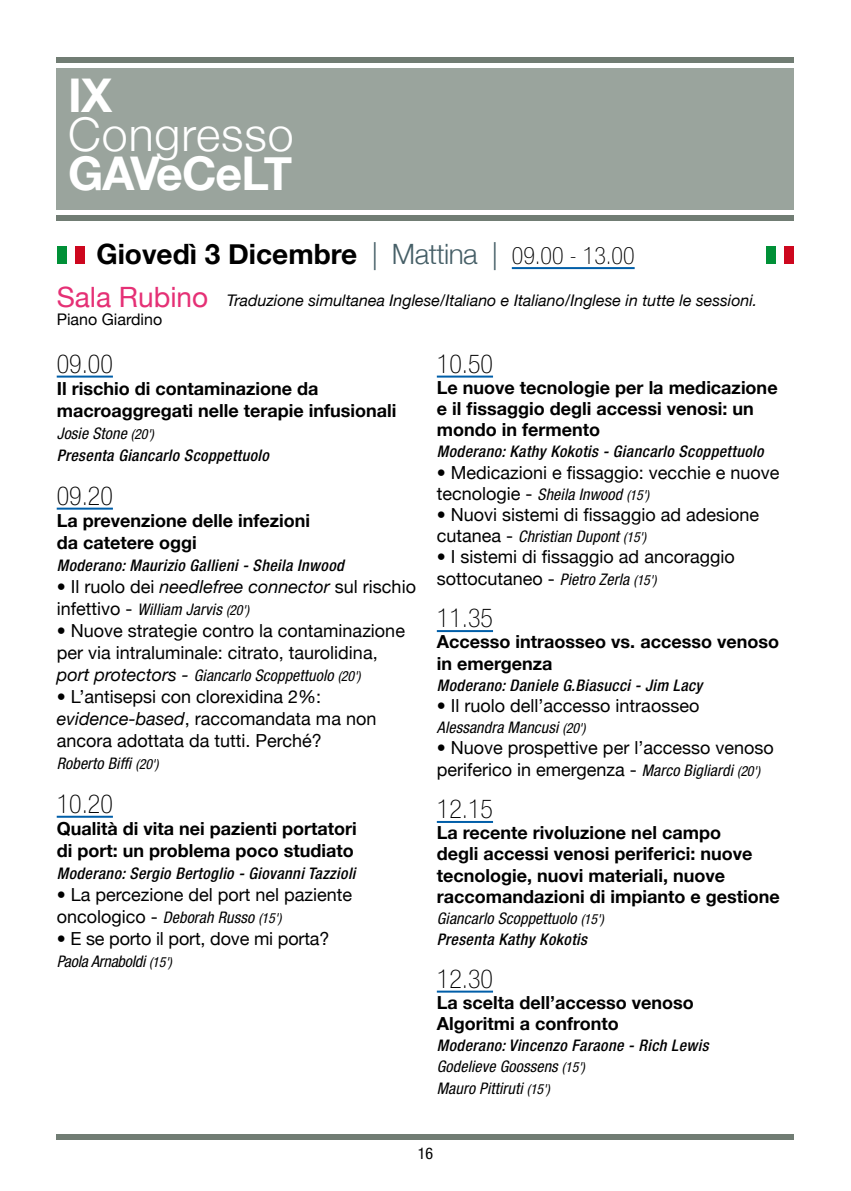
<style>
.page{position:relative;width:851px;height:1191px;background:#fff}
.page>*{position:absolute;margin:0;border:0;box-sizing:border-box;transform-origin:0 0}
.t1{font:700 46.4px "Helvetica Neue";letter-spacing:-.075em;color:#fff}
.t2{font:300 46.4px "Helvetica Neue";letter-spacing:.02em;color:#fff}
.t3{font:700 28px "Helvetica Neue";color:#000}
.t4{font:28px "Helvetica Neue";color:#e53075}
.t5{font:100 condensed 26px "Helvetica Neue";color:#000}
.t6{font:18px/22px "Helvetica Neue";color:#000}
.t7{font:700 18px/21.2px "Helvetica Neue";color:#000}
.t8{font:italic 500 condensed 16px/21.2px "Helvetica Neue";letter-spacing:.025em;color:#000}
.t9{font:italic condensed 16px/21.2px "Helvetica Neue";letter-spacing:.01em;color:#000}
.t10{font:italic 16px "Helvetica Neue";color:#000}
.t11{font:italic condensed 16px "Helvetica Neue";letter-spacing:-.01em;color:#000}
.t12{font:16px "Helvetica Neue";color:#000}
.t13{font:condensed 16px "Helvetica Neue";color:#000}
.s1{font-weight:300;color:#465f67}
.s2{font-weight:100;font-stretch:condensed;font-size:24px}
.s3{font-weight:400}
.s4{font-weight:400;font-size:14px}
.s5{font-style:italic}
.s6{font-style:normal;font-stretch:normal;font-size:18px}
.s7{font-size:14px}
.s8{font-stretch:normal;font-size:18px}
.s9{font-style:italic;font-stretch:condensed;font-size:16px}
.s10{font-style:italic;font-stretch:condensed;font-size:14px}
.s11{font-weight:500}
</style>
<div class="page">
<hr style="left:57px;top:375px;width:56px;height:2px;background:#005ea8">
<hr style="left:57px;top:507px;width:56px;height:2px;background:#005ea8">
<hr style="left:57px;top:815px;width:56px;height:2px;background:#005ea8">
<hr style="left:437px;top:375px;width:56px;height:2px;background:#005ea8">
<hr style="left:437px;top:630px;width:56px;height:2px;background:#005ea8">
<hr style="left:437px;top:821px;width:56px;height:2px;background:#005ea8">
<hr style="left:437px;top:990px;width:56px;height:2px;background:#005ea8">
<div style="left:57px;top:68px;width:737px;height:142px;background:#9aa49d"></div>
<div style="left:57px;top:215px;width:737px;height:6px;background:#717d74"></div>
<div style="left:57px;top:57px;width:737px;height:5px;background:#717d74"></div>
<hr style="left:511px;top:267px;width:123px;height:2px;background:#005ea8">
<div style="left:57px;top:247px;width:9px;height:17px;background:#009037"></div>
<div style="left:75px;top:247px;width:10px;height:17px;background:#cd071e"></div>
<div style="left:57px;top:1134px;width:737px;height:6px;background:#717d74"></div>
<div style="left:765px;top:247px;width:10px;height:17px;background:#009037"></div>
<div style="left:784px;top:247px;width:10px;height:17px;background:#cd071e"></div>
<h1 class="t1" style="left:68px;top:66px;width:45px">IX</h1>
<h1 class="t2" style="left:68px;top:106px;width:227px">congresso</h1>
<h1 class="t1" style="left:68px;top:145px;width:225px">GAVeCeLT</h1>
<h2 class="t3" style="left:96px;top:237px;width:539px">Giovedì 3 Dicembre <span class="s1">| Mattina |</span> <span class="s2">09.00 - 13.00</span></h2>
<p class="t10" style="left:227px;top:291px;width:532px">Traduzione simultanea Inglese/Italiano e Italiano/Inglese in tutte le sessioni.</p>
<h2 class="t4" style="left:57px;top:280px;width:153px">Sala Rubino</h2>
<p class="t12" style="left:57px;top:310px;width:107px">Piano Giardino</p>
<h3 class="t5" style="left:57px;top:349px;width:58px">09.00</h3>
<p class="t7" style="left:57px;top:377px;width:341px;line-height:22px">Il rischio di contaminazione da macroaggregati nelle terapie infusionali</p>
<p class="t8" style="left:57px;top:422px;width:214px;line-height:22px"><span class="s3">Josie Stone</span> <span class="s4">(20')<br></span>Presenta Giancarlo Scoppettuolo</p>
<h3 class="t5" style="left:57px;top:481px;width:58px">09.20</h3>
<p class="t7" style="left:57px;top:509px;width:255px;line-height:22px">La prevenzione delle infezioni da catetere oggi</p>
<p class="t8" style="left:57px;top:554px;width:288px">Moderano: Maurizio Gallieni - Sheila Inwood</p>
<p class="t6" style="left:57px;top:575px;width:361px">• Il ruolo dei <span class="s5">needlefree connector</span> sul rischio</p>
<p class="t9" style="left:57px;top:598px;width:194px"><span class="s6">infettivo -</span> William Jarvis <span class="s7">(20')</span></p>
<p class="t6" style="left:57px;top:619px;width:350px">• Nuove strategie contro la contaminazione per via intraluminale: citrato, taurolidina,</p>
<p class="t9" style="left:57px;top:664px;width:305px"><span class="s8">port protectors -</span> Giancarlo Scoppettuolo <span class="s7">(20')</span></p>
<p class="t6" style="left:57px;top:685px;width:321px">• L’antisepsi con clorexidina 2%: <span class="s5">evidence-based</span>, raccomandata ma non ancora adottata da tutti. Perché?</p>
<p class="t9" style="left:57px;top:752px;width:103px">Roberto Biffi <span class="s7">(20')</span></p>
<h3 class="t5" style="left:57px;top:789px;width:58px">10.20</h3>
<p class="t7" style="left:57px;top:817px;width:301px;line-height:22px">Qualità di vita nei pazienti portatori di port: un problema poco studiato</p>
<p class="t8" style="left:57px;top:862px;width:300px">Moderano: Sergio Bertoglio - Giovanni Tazzioli</p>
<p class="t6" style="left:57px;top:883px;width:297px">• La percezione del port nel paziente</p>
<p class="t9" style="left:57px;top:906px;width:226px"><span class="s6">oncologico -</span> Deborah Russo <span class="s7">(15')</span></p>
<p class="t6" style="left:57px;top:927px;width:274px">• E se porto il port, dove mi porta?</p>
<p class="t11" style="left:57px;top:952px;width:117px">Paola Arnaboldi <span class="s7">(15')</span></p>
<h3 class="t5" style="left:437px;top:349px;width:58px">10.50</h3>
<p class="t7" style="left:437px;top:376px;width:342px">Le nuove tecnologie per la medicazione e il fissaggio degli accessi venosi: un mondo in fermento</p>
<p class="t8" style="left:437px;top:441px;width:328px">Moderano: Kathy Kokotis - Giancarlo Scoppettuolo</p>
<p class="t6" style="left:437px;top:461px;width:344px">• Medicazioni e fissaggio: vecchie e nuove</p>
<p class="t9" style="left:437px;top:483px;width:214px"><span class="s6">tecnologie -</span> Sheila Inwood <span class="s7">(15')</span></p>
<p class="t6" style="left:437px;top:503px;width:324px">• Nuovi sistemi di fissaggio ad adesione</p>
<p class="t9" style="left:437px;top:526px;width:211px"><span class="s6">cutanea -</span> Christian Dupont <span class="s7">(15')</span></p>
<p class="t6" style="left:437px;top:546px;width:299px;line-height:21.2px">• I sistemi di fissaggio ad ancoraggio sottocutaneo - <span class="s9">Pietro Zerla</span> <span class="s10">(15')</span></p>
<h3 class="t5" style="left:437px;top:603px;width:58px">11.35</h3>
<p class="t7" style="left:437px;top:631px;width:344px">Accesso intraosseo vs. accesso venoso in emergenza</p>
<p class="t8" style="left:437px;top:674px;width:267px">Moderano: Daniele G.Biasucci - Jim Lacy</p>
<p class="t6" style="left:437px;top:694px;width:264px">• Il ruolo dell’accesso intraosseo</p>
<p class="t9" style="left:437px;top:716px;width:150px">Alessandra Mancusi <span class="s7">(20')</span></p>
<p class="t6" style="left:437px;top:737px;width:338px;line-height:21.2px">• Nuove prospettive per l’accesso venoso periferico in emergenza - <span class="s9">Marco Bigliardi</span> <span class="s10">(20')</span></p>
<h3 class="t5" style="left:437px;top:794px;width:58px">12.15</h3>
<p class="t7" style="left:437px;top:821px;width:344px">La recente rivoluzione nel campo<br>degli accessi venosi periferici: nuove tecnologie, nuovi materiali, nuove raccomandazioni di impianto e gestione</p>
<p class="t9" style="left:437px;top:907px;width:168px">Giancarlo Scoppettuolo <span class="s7">(15')<br></span><span class="s11">Presenta Kathy Kokotis</span></p>
<h3 class="t5" style="left:437px;top:964px;width:58px">12.30</h3>
<p class="t7" style="left:437px;top:991px;width:258px">La scelta dell’accesso venoso<br>Algoritmi a confronto</p>
<p class="t8" style="left:437px;top:1034px;width:273px">Moderano: Vincenzo Faraone - Rich Lewis<br><span class="s3">Godelieve Goossens</span> <span class="s4">(15')<br></span><span class="s3">Mauro Pittiruti</span> <span class="s4">(15')</span></p>
<p class="t13" style="left:418px;top:1144px;width:17px">16</p>
</div>
